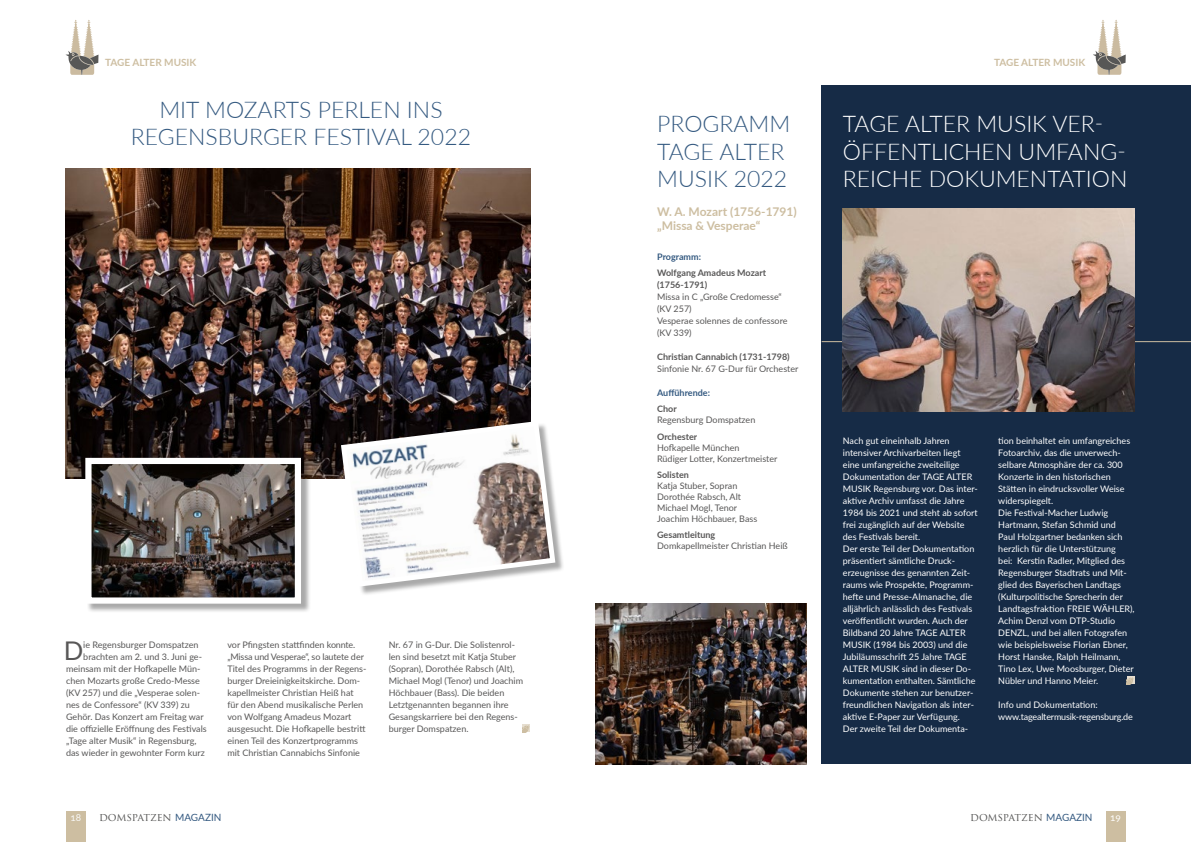
<style>
.page{position:relative;width:1191px;height:842px;background:#fff}
.page>*{position:absolute;margin:0;border:0;box-sizing:border-box;transform-origin:0 0}
.t1{font:25.7px "Lato";color:#585757}
.t2{font:300 23px/27.6px "Lato";color:#355a81;text-align:center}
.t3{font:300 23px/27.6px "Lato";color:#fff}
.t4{font:700 12px/14.4px "Lato";color:#cdbea1}
.t5{font:10.9px "Trajan Pro 3";letter-spacing:-.015em;color:#575756}
.t6{font:700 10px "Lato";color:#cdbea1}
.t7{font:10px "Lato";color:#f9f9f8}
.t8{font:10px "Lato";color:#fff}
.t9{font:9px/12px "Lato";color:#fff}
.t10{font:9px/12px "Lato";color:#585757}
.t11{font:700 9px/12px "Lato";color:#585757}
.t12{font:9px/12px "Lato";letter-spacing:-.02em;color:#fff}
.t13{font:700 9px "Lato";color:#355a81}
.s1{font-family:"Lato";font-size:10px;color:#355a81}
</style>
<div class="page">
<div style="left:66px;top:811px;width:20px;height:31px;background:#cdbea1"></div>
<div style="left:1105px;top:811px;width:20px;height:31px;background:#cdbea1"></div>
<svg style="left:66px;top:20px;width:32px;height:55px"></svg>
<svg style="left:1093px;top:20px;width:32px;height:55px"></svg>
<div style="left:821px;top:86px;width:370px;height:678px;background:#162b46"></div>
<hr style="left:821px;top:341px;width:370px;height:1px;background:#cdbea1">
<img style="left:65px;top:168px;width:465px;height:310px">
<svg style="left:522px;top:725px;width:8px;height:7px"></svg>
<img style="left:595px;top:604px;width:211px;height:160px">
<div style="left:87px;top:460px;width:223px;height:153px;background:#000;opacity:.34"></div>
<img style="left:92px;top:465px;width:202px;height:132px">
<div style="left:85px;top:458px;width:216px;height:146px;border:6px solid #fff"></div>
<svg style="left:1126px;top:677px;width:8px;height:7px"></svg>
<img style="left:843px;top:208px;width:291px;height:203px">
<div style="left:343px;top:423px;width:222px;height:173px;background:#000;opacity:.34"></div>
<svg style="left:338px;top:418px;width:220px;height:171px"></svg>
<p class="t6" style="left:105px;top:55px;width:93px">TAGE ALTER MUSIK</p>
<p class="t6" style="left:994px;top:55px;width:93px">TAGE ALTER MUSIK</p>
<h2 class="t2" style="left:131px;top:95px;width:341px">MIT MOZARTS PERLEN INS<br>REGENSBURGER FESTIVAL 2022</h2>
<h1 class="t1" style="left:64px;top:632px;width:21px">D</h1>
<p class="t10" style="left:83px;top:638px;width:117px">ie Regensburger Domspatzen</p>
<p class="t10" style="left:83px;top:650px;width:120px">brachten am 2. und 3. Juni ge-</p>
<p class="t10" style="left:66px;top:662px;width:136px">meinsam mit der Hofkapelle Mün-</p>
<p class="t10" style="left:66px;top:674px;width:135px">chen Mozarts große Credo-Messe</p>
<p class="t10" style="left:66px;top:686px;width:135px">(KV 257) und die „Vesperae solen-</p>
<p class="t10" style="left:66px;top:698px;width:125px">nes de Confessore“ (KV 339) zu</p>
<p class="t10" style="left:66px;top:710px;width:139px">Gehör. Das Konzert am Freitag war</p>
<p class="t10" style="left:66px;top:722px;width:142px">die offizielle Eröffnung des Festivals</p>
<p class="t10" style="left:66px;top:734px;width:132px">„Tage alter Musik“ in Regensburg,</p>
<p class="t10" style="left:66px;top:746px;width:140px">das wieder in gewohnter Form kurz</p>
<p class="t10" style="left:227px;top:638px;width:141px">vor Pfingsten stattfinden konnte. „Missa und Vesperae“, so lautete der Titel des Programms in der Regens&shy;burger Dreieinigkeitskirche. Dom&shy;kapellmeister Christian Heiß hat für den Abend musikalische Perlen von Wolfgang Amadeus Mozart ausgesucht. Die Hofkapelle bestritt einen Teil des Konzertprogramms mit Christian Cannabichs Sinfonie</p>
<p class="t10" style="left:389px;top:638px;width:136px">Nr. 67 in G-Dur. Die Solistenrol&shy;len sind besetzt mit Katja Stuber (Sopran), Dorothée Rabsch (Alt),<br>Michael Mogl (Tenor) und Joachim<br>Höchbauer (Bass). Die beiden<br>Letztgenannten begannen ihre<br>Gesangskarriere bei den Regens&shy;burger Domspatzen.</p>
<h2 class="t2" style="left:657px;top:109px;width:135px;text-align:left">PROGRAMM<br>TAGE ALTER<br>MUSIK 2022</h2>
<h3 class="t4" style="left:657px;top:204px;width:141px">W. A. Mozart (1756-1791) „Missa &amp; Vesperae“</h3>
<p class="t13" style="left:657px;top:250px;width:45px">Programm:</p>
<p class="t11" style="left:657px;top:266px;width:110px">Wolfgang Amadeus Mozart (1756-1791)</p>
<p class="t10" style="left:657px;top:290px;width:132px">Missa in C „Große Credomesse“ (KV 257)<br>Vesperae solennes de confessore (KV 339)</p>
<p class="t11" style="left:657px;top:350px;width:134px">Christian Cannabich (1731-1798)</p>
<p class="t10" style="left:657px;top:362px;width:143px">Sinfonie Nr. 67 G-Dur für Orchester</p>
<p class="t13" style="left:657px;top:386px;width:54px">Aufführende:</p>
<p class="t11" style="left:657px;top:403px;width:21px">Chor</p>
<p class="t10" style="left:657px;top:414px;width:100px">Regensburg Domspatzen</p>
<p class="t11" style="left:657px;top:430px;width:42px">Orchester</p>
<p class="t10" style="left:657px;top:442px;width:122px;line-height:10.8px">Hofkapelle München<br>Rüdiger Lotter, Konzertmeister</p>
<p class="t11" style="left:657px;top:469px;width:33px">Solisten</p>
<p class="t10" style="left:657px;top:480px;width:102px;line-height:10.8px">Katja Stuber, Sopran<br>Dorothée Rabsch, Alt<br>Michael Mogl, Tenor<br>Joachim Höchbauer, Bass</p>
<p class="t11" style="left:657px;top:529px;width:60px">Gesamtleitung</p>
<p class="t10" style="left:657px;top:540px;width:132px">Domkapellmeister Christian Heiß</p>
<h2 class="t3" style="left:843px;top:109px;width:286px">TAGE ALTER MUSIK VER-<br>ÖFFENTLICHEN UMFANG-<br>REICHE DOKUMENTATION</h2>
<p class="t9" style="left:843px;top:434px;width:136px">Nach gut eineinhalb Jahren intensiver Archivarbeiten liegt eine umfangreiche zweiteilige<br>Dokumentation der TAGE ALTER<br>MUSIK Regensburg vor. Das inter&shy;aktive Archiv umfasst die Jahre<br>1984 bis 2021 und steht ab sofort frei zugänglich auf der Website des Festivals bereit.<br>Der erste Teil der Dokumentation präsentiert sämtliche Druck&shy;erzeugnisse des genannten Zeit&shy;raums wie Prospekte, Programm&shy;hefte und Presse-Almanache, die alljährlich anlässlich des Festivals veröffentlicht wurden. Auch der<br>Bildband 20 Jahre TAGE ALTER<br>MUSIK (1984 bis 2003) und die<br>Jubiläumsschrift 25 Jahre TAGE<br>ALTER MUSIK sind in dieser Do&shy;kumentation enthalten. Sämtliche<br>Dokumente stehen zur benutzer&shy;freundlichen Navigation als inter&shy;aktive E-Paper zur Verfügung.<br>Der zweite Teil der Dokumenta-</p>
<p class="t9" style="left:998px;top:434px;width:138px">tion beinhaltet ein umfangreiches<br>Fotoarchiv, das die unverwech&shy;selbare Atmosphäre der ca. 300<br>Konzerte in den historischen<br>Stätten in eindrucksvoller Weise widerspiegelt.<br>Die Festival-Macher Ludwig<br>Hartmann, Stefan Schmid und<br>Paul Holzgartner bedanken sich herzlich für die Unterstützung<br>bei: Kerstin Radler, Mitglied des<br>Regensburger Stadtrats und Mit&shy;glied des Bayerischen Landtags (Kulturpolitische Sprecherin der<br>Landtagsfraktion FREIE WÄHLER),<br>Achim Denzl vom DTP-Studio<br>DENZL, und bei allen Fotografen wie beispielsweise Florian Ebner,<br>Horst Hanske, Ralph Heilmann,<br>Tino Lex, Uwe Moosburger, Dieter<br>Nübler und Hanno Meier.</p>
<p class="t12" style="left:998px;top:698px;width:136px">Info und Dokumentation: www.tagealtermusik-regensburg.de</p>
<p class="t5" style="left:970px;top:809px;width:124px">DOMSPATZEN <span class="s1">MAGAZIN</span></p>
<p class="t7" style="left:71px;top:810px;width:12px">18</p>
<p class="t5" style="left:99px;top:809px;width:124px">DOMSPATZEN <span class="s1">MAGAZIN</span></p>
<p class="t8" style="left:1110px;top:810px;width:12px">19</p>
</div>
